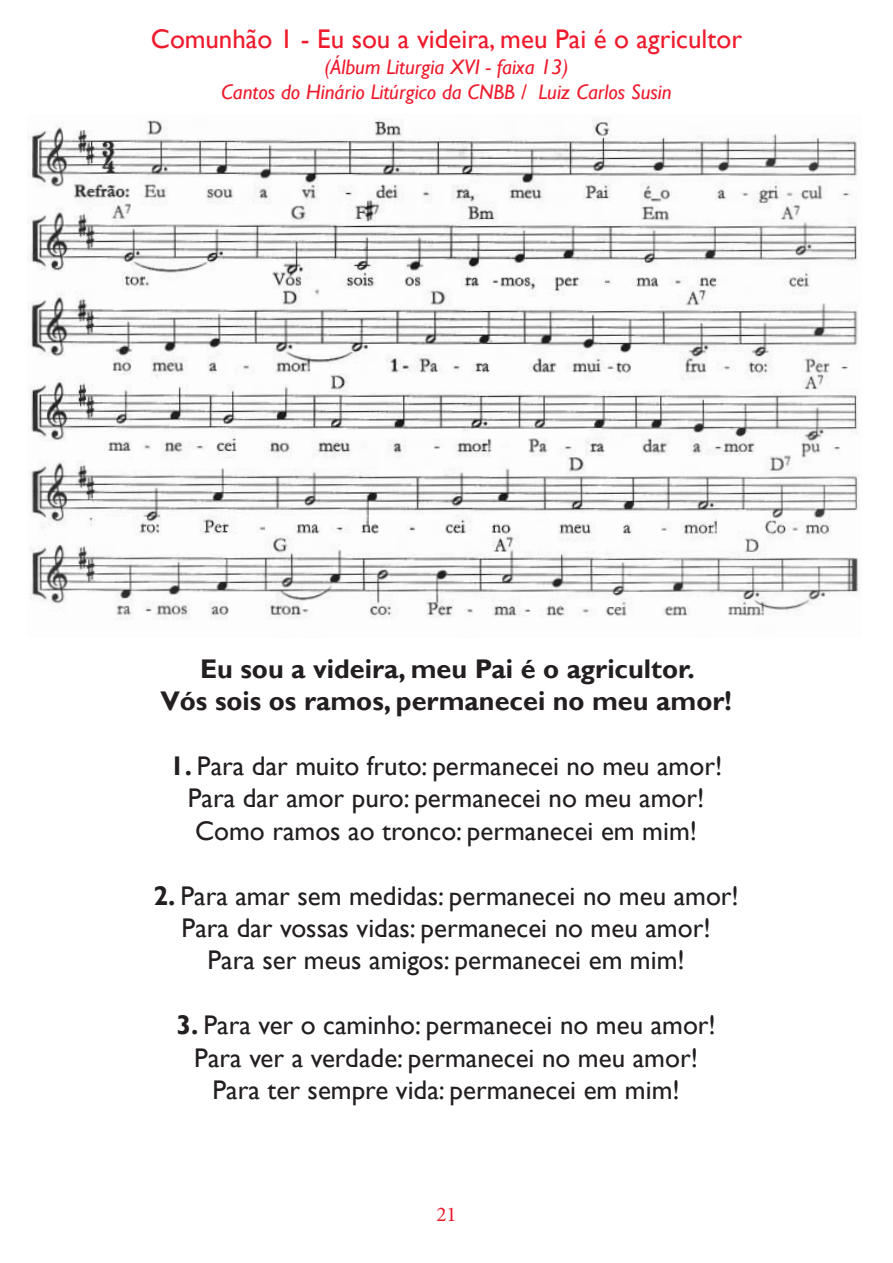
<style>
.page{position:relative;width:893px;height:1263px;background:#fff}
.page>*{position:absolute;margin:0;border:0;box-sizing:border-box;transform-origin:0 0}
.Música{font:27px/32.4px "Gill Sans";color:#231f20;text-align:center}
.Refrão{font:700 27px "Gill Sans";color:#231f20}
.NOME_DA_MÚSICA{font:27px "Gill Sans";color:#ee1b2d}
.itálico{font:italic 21px "Gill Sans";color:#ee1b2d}
.t1{font:21px "Minion Pro";color:#ee1b2d}
.s1{font-weight:700}
</style>
<div class="page">
<img style="left:30px;top:118px;width:829px;height:501px">
<p class="NOME_DA_MÚSICA" style="left:151px;top:24px;width:593px">Comunhão 1 - Eu sou a videira, meu Pai é o agricultor</p>
<p class="itálico" style="left:324px;top:54px;width:246px">(Álbum Liturgia XVI - faixa 13)</p>
<p class="itálico" style="left:221px;top:79px;width:452px">Cantos do Hinário Litúrgico da CNBB / Luiz Carlos Susin</p>
<p class="Refrão" style="left:200px;top:652px;width:496px">Eu sou a videira, meu Pai é o agricultor.</p>
<p class="Refrão" style="left:161px;top:685px;width:573px">Vós sois os ramos, permanecei no meu amor!</p>
<p class="Música" style="left:170px;top:750px;width:554px"><span class="s1">1.</span> Para dar muito fruto: permanecei no meu amor!<br>Para dar amor puro: permanecei no meu amor!<br>Como ramos ao tronco: permanecei em mim!</p>
<p class="Música" style="left:153px;top:880px;width:587px"><span class="s1">2.</span> Para amar sem medidas: permanecei no meu amor!<br>Para dar vossas vidas: permanecei no meu amor!<br>Para ser meus amigos: permanecei em mim!</p>
<p class="Música" style="left:176px;top:1009px;width:541px"><span class="s1">3.</span> Para ver o caminho: permanecei no meu amor!<br>Para ver a verdade: permanecei no meu amor!<br>Para ter sempre vida: permanecei em mim!</p>
<p class="t1" style="left:436px;top:1200px;width:22px">21</p>
</div>
